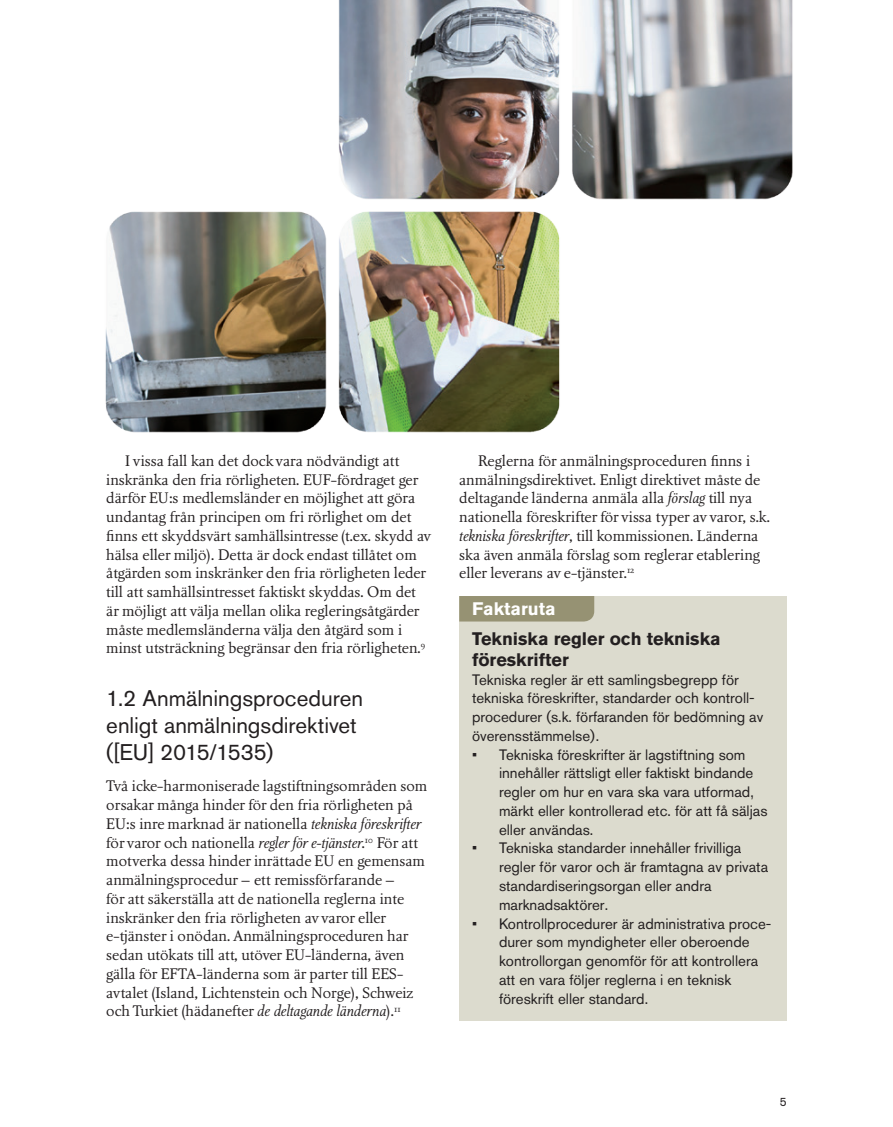
<style>
.page{position:relative;width:893px;height:1127px;background:#fff}
.page>*{position:absolute;margin:0;border:0;box-sizing:border-box;transform-origin:0 0}
.Mellanrubrik_1{font:22.5px/27px "Akzidenz Grotesk BQ";color:#231f20}
.Faktaruta_-_rubrik{font:700 18px/21px "Akzidenz Grotesk BQ";color:#231f20}
.Faktaruta_-_rubrik-2{font:700 18px "Akzidenz Grotesk BQ";color:#fff}
.Bröd_indrag{font:15px/18.8px "Nordling BQ Reg Os F";color:#231f20}
.Faktaruta_-_bröd{font:15px/18.8px "Akzidenz Grotesk BQ";color:#231f20}
.Bröd{font:15px/18.8px "Nordling BQ Reg Os F";color:#231f20}
.t1{font:12px "Akzidenz Grotesk BQ";color:#231f20}
.s1{font-family:"Nordling BQ Italic Os F"}
</style>
<div class="page">
<div style="left:459px;top:596px;width:328px;height:424px;background:#dcdbce"></div>
<div style="left:459px;top:596px;width:135px;height:25px;background:#969273"></div>
<img style="left:105px;top:0;width:688px;height:433px">
<p class="Bröd_indrag" style="left:106px;top:452px;width:327px;text-indent:19px">I vissa fall kan det dock vara nödvändigt att inskränka den fria rörligheten. EUF-fördraget ger därför EU:s medlemsländer en möjlighet att göra undantag från principen om fri rörlighet om det finns ett skyddsvärt samhällsintresse (t.ex. skydd av hälsa eller miljö). Detta är dock endast tillåtet om åtgärden som inskränker den fria rörligheten leder till att samhällsintresset faktiskt skyddas. Om det är möjligt att välja mellan olika regleringsåtgärder måste medlemsländerna välja den åtgärd som i minst utsträckning begränsar den fria rörligheten.<sup>9</sup></p>
<p class="Mellanrubrik_1" style="left:106px;top:684px;width:258px">1.2 Anmälningsproceduren enligt anmälningsdirektivet ([EU] 2015/1535)</p>
<p class="Bröd" style="left:106px;top:777px;width:323px">Två icke-harmoniserade lagstiftningsområden som orsakar många hinder för den fria rörligheten på EU:s inre marknad är nationella <span class="s1">tekniska föreskrifter </span>för varor och nationella <span class="s1">regler för e-tjänster.</span><sup>10</sup> För att motverka dessa hinder inrättade EU en gemensam anmälningsprocedur – ett remissförfarande –<br>för att säkerställa att de nationella reglerna inte inskränker den fria rörligheten av varor eller e-tjänster i onödan. Anmälningsproceduren har sedan utökats till att, utöver EU-länderna, även gälla för EFTA-länderna som är parter till EES&shy;avtalet (Island, Lichtenstein och Norge), Schweiz och Turkiet (hädanefter <span class="s1">de deltagande länderna</span>).<sup>11</sup></p>
<p class="Bröd_indrag" style="left:459px;top:452px;width:312px;text-indent:19px">Reglerna för anmälningsproceduren finns i anmälningsdirektivet. Enligt direktivet måste de deltagande länderna anmäla alla <span class="s1">förslag</span> till nya nationella föreskrifter för vissa typer av varor, s.k. <span class="s1">tekniska föreskrifter</span>, till kommissionen. Länderna ska även anmäla förslag som reglerar etablering eller leverans av e-tjänster.<sup>12</sup></p>
<p class="Faktaruta_-_rubrik-2" style="left:472px;top:598px;width:85px">Faktaruta</p>
<p class="Faktaruta_-_rubrik" style="left:472px;top:628px;width:250px">Tekniska regler och tekniska föreskrifter</p>
<p class="Faktaruta_-_bröd" style="left:472px;top:670px;width:293px">Tekniska regler är ett samlingsbegrepp för tekniska föreskrifter, standarder och kontroll&shy;procedurer (s.k. förfaranden för bedömning av överensstämmelse).</p>
<p class="Faktaruta_-_bröd" style="left:499px;top:745px;width:270px;text-indent:-27px">• Tekniska föreskrifter är lagstiftning som innehåller rättsligt eller faktiskt bindande regler om hur en vara ska vara utformad, märkt eller kontrollerad etc. för att få säljas eller användas.</p>
<p class="Faktaruta_-_bröd" style="left:499px;top:839px;width:271px;text-indent:-27px">• Tekniska standarder innehåller frivilliga regler för varor och är framtagna av privata standardiseringsorgan eller andra marknadsaktörer.</p>
<p class="Faktaruta_-_bröd" style="left:499px;top:914px;width:274px;text-indent:-27px">• Kontrollprocedurer är administrativa proce&shy;durer som myndigheter eller oberoende kontrollorgan genomför för att kontrollera att en vara följer reglerna i en teknisk föreskrift eller standard.</p>
<p class="t1" style="left:780px;top:1095px;width:8px">5</p>
</div>
